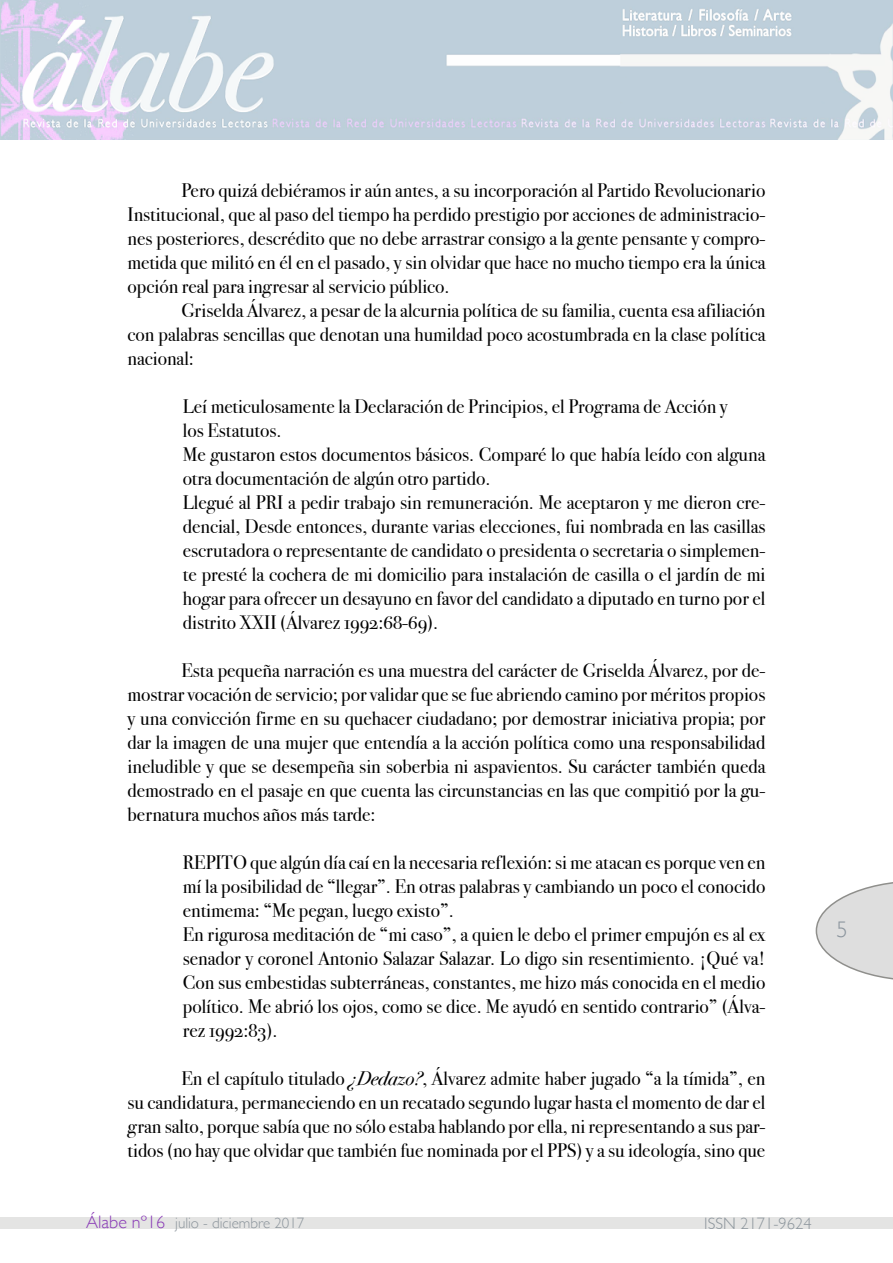
<style>
.page{position:relative;width:893px;height:1263px;background:#fff}
.page>*{position:absolute;margin:0;border:0;box-sizing:border-box;transform-origin:0 0}
.t1{font:300 22.5px "Gill Sans";color:#8a949d}
.t2{font:19.5px/24px "Bodoni Svty Two OSITCTT Book";color:#000;text-align:justify}
.t3{font:300 16.5px "Gill Sans";color:#8c959c}
.t4{font:300 15px "Gill Sans";color:#8c959c}
.s1{font-family:"Bodoni Svty Two OSITCTT Book It"}
.s2{font-size:18px;color:#893ab6}
</style>
<div class="page">
<svg style="left:816px;top:882px;width:77px;height:98px"></svg>
<img style="left:0;top:0;width:893px;height:139px">
<div style="left:0;top:1218px;width:893px;height:11px;background:#e4e4e3"></div>
<p class="t2" style="left:128px;top:178px;width:639px;text-indent:54px">Pero quizá debiéramos ir aún antes, a su incorporación al Partido Revolucionario Institucional, que al paso del tiempo ha perdido prestigio por acciones de administracio&shy;nes posteriores, descrédito que no debe arrastrar consigo a la gente pensante y compro&shy;metida que militó en él en el pasado, y sin olvidar que hace no mucho tiempo era la única opción real para ingresar al servicio público.</p>
<p class="t2" style="left:128px;top:298px;width:639px;text-indent:54px">Griselda Álvarez, a pesar de la alcurnia política de su familia, cuenta esa afiliación con palabras sencillas que denotan una humildad poco acostumbrada en la clase política nacional:</p>
<p class="t2" style="left:183px;top:394px;width:546px">Leí meticulosamente la Declaración de Principios, el Programa de Acción y</p>
<p class="t2" style="left:183px;top:418px;width:100px">los Estatutos.</p>
<p class="t2" style="left:183px;top:442px;width:584px">Me gustaron estos documentos básicos. Comparé lo que había leído con alguna otra documentación de algún otro partido.</p>
<p class="t2" style="left:183px;top:490px;width:584px">Llegué al PRI a pedir trabajo sin remuneración. Me aceptaron y me dieron cre&shy;dencial, Desde entonces, durante varias elecciones, fui nombrada en las casillas escrutadora o representante de candidato o presidenta o secretaria o simplemen&shy;te presté la cochera de mi domicilio para instalación de casilla o el jardín de mi hogar para ofrecer un desayuno en favor del candidato a diputado en turno por el distrito XXII (Álvarez 1992:68-69).</p>
<p class="t2" style="left:128px;top:658px;width:639px;text-indent:54px">Esta pequeña narración es una muestra del carácter de Griselda Álvarez, por de&shy;mostrar vocación de servicio; por validar que se fue abriendo camino por méritos propios y una convicción firme en su quehacer ciudadano; por demostrar iniciativa propia; por dar la imagen de una mujer que entendía a la acción política como una responsabilidad ineludible y que se desempeña sin soberbia ni aspavientos. Su carácter también queda demostrado en el pasaje en que cuenta las circunstancias en las que compitió por la gu&shy;bernatura muchos años más tarde:</p>
<p class="t2" style="left:183px;top:850px;width:584px">REPITO que algún día caí en la necesaria reflexión: si me atacan es porque ven en mí la posibilidad de “llegar”. En otras palabras y cambiando un poco el conocido entimema: “Me pegan, luego existo”.</p>
<p class="t2" style="left:183px;top:922px;width:584px">En rigurosa meditación de “mi caso”, a quien le debo el primer empujón es al ex senador y coronel Antonio Salazar Salazar. Lo digo sin resentimiento. ¡Qué va!<br>Con sus embestidas subterráneas, constantes, me hizo más conocida en el medio político. Me abrió los ojos, como se dice. Me ayudó en sentido contrario” (Álva&shy;rez 1992:83).</p>
<p class="t2" style="left:128px;top:1066px;width:639px;text-indent:54px">En el capítulo titulado <span class="s1">¿Dedazo?</span>, Álvarez admite haber jugado “a la tímida”, en su candidatura, permaneciendo en un recatado segundo lugar hasta el momento de dar el gran salto, porque sabía que no sólo estaba hablando por ella, ni representando a sus par&shy;tidos (no hay que olvidar que también fue nominada por el PPS) y a su ideología, sino que</p>
<p class="t4" style="left:86px;top:1211px;width:220px"><span class="s2">Álabe nº16</span> julio - diciembre 2017</p>
<p class="t3" style="left:704px;top:1211px;width:109px">ISSN 2171-9624</p>
<p class="t1" style="left:837px;top:912px;width:13px">5</p>
</div>
